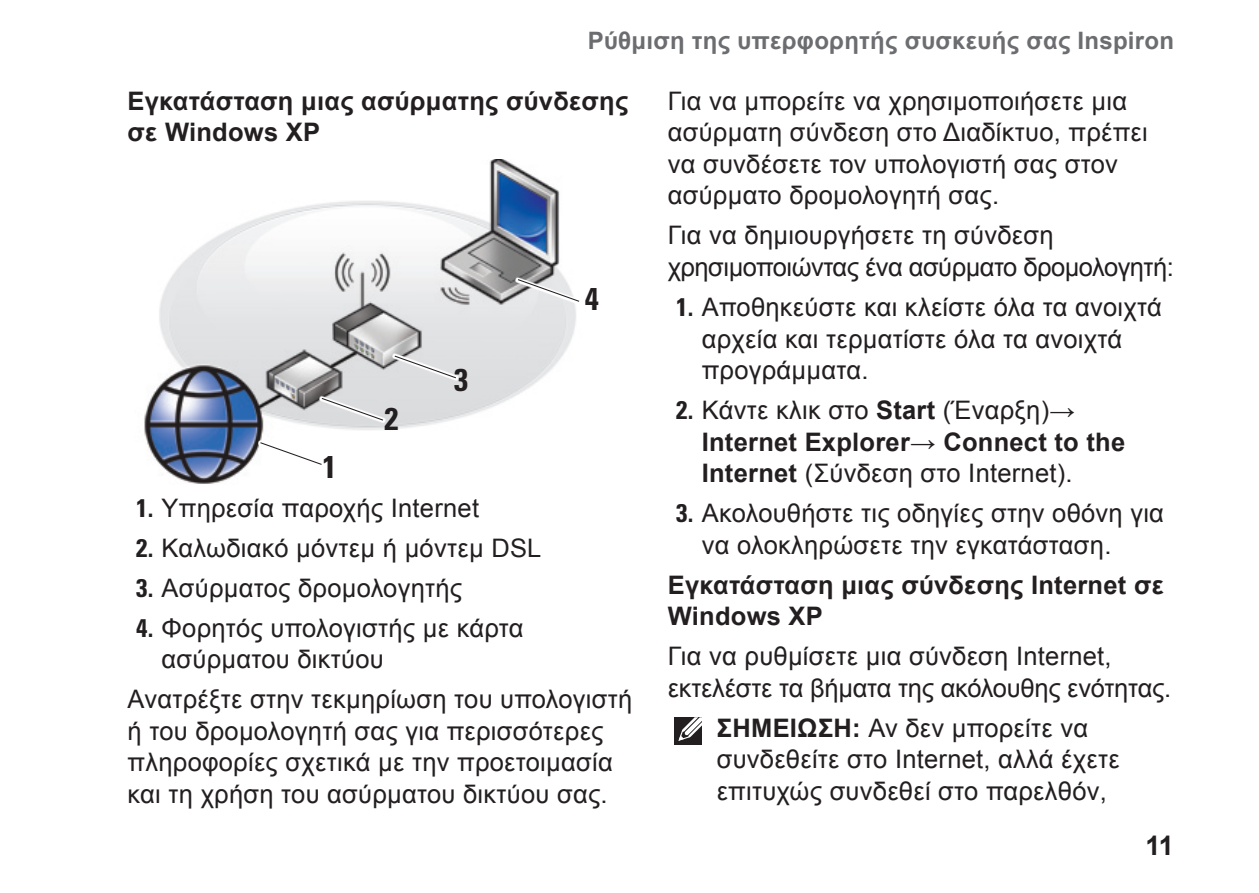
<style>
.page{position:relative;width:1259px;height:893px;background:#fff}
.page>*{position:absolute;margin:0;border:0;box-sizing:border-box;transform-origin:0 0}
.t1{font:700 condensed 31.5px "Univers";color:#231f20}
.t2{font:700 27px "Arial";color:#231f20}
.t3{font:25.5px/31.5px "Arial";letter-spacing:.01em;color:#231f20}
.t4{font:700 25.5px/31.5px "Arial";letter-spacing:.01em;color:#231f20}
.t5{font:25.5px/31.5px "Arial";letter-spacing:-.01em;color:#231f20}
.t6{font:25.5px/31.5px "Arial";letter-spacing:-.02em;color:#231f20}
.t7{font:700 24px "Arial";letter-spacing:.01em;color:#6c6d70}
.s1{font-family:"Univers";font-weight:700;font-stretch:condensed}
.s2{font-weight:700}
</style>
<div class="page">
<svg style="left:144px;top:160px;width:426px;height:324px"></svg>
<div style="left:258px;top:440px;width:103px;height:45px;background:#fff"></div>
<svg style="left:259px;top:441px;width:63px;height:24px"></svg>
<svg style="left:319px;top:396px;width:104px;height:64px"></svg>
<svg style="left:320px;top:397px;width:64px;height:24px;background:#d8d9da"></svg>
<div style="left:392px;top:353px;width:104px;height:65px;background:#dcdddf"></div>
<svg style="left:393px;top:355px;width:64px;height:24px"></svg>
<div style="left:515px;top:277px;width:104px;height:65px;background:linear-gradient(to right,#d9dadd,#fff)"></div>
<svg style="left:517px;top:278px;width:63px;height:25px"></svg>
<div style="left:675px;top:717px;width:27px;height:28px;background:#231f20"></div>
<svg style="left:678px;top:717px;width:24px;height:24px"></svg>
<p class="t7" style="left:588px;top:25px;width:588px">Ρύθμιση της υπερφορητής συσκευής σας Inspiron</p>
<p class="t4" style="left:128px;top:86px;width:502px">Εγκατάσταση μιας ασύρματης σύνδεσης σε Windows XP</p>
<p class="t3" style="left:668px;top:86px;width:481px">Για να μπορείτε να χρησιμοποιήσετε μια ασύρματη σύνδεση στο Διαδίκτυο, πρέπει να συνδέσετε τον υπολογιστή σας στον ασύρματο δρομολογητή σας.</p>
<p class="t6" style="left:668px;top:220px;width:507px">Για να δημιουργήσετε τη σύνδεση χρησιμοποιώντας ένα ασύρματο δρομολογητή:</p>
<p class="t3" style="left:702px;top:292px;width:461px;text-indent:-26px"><span class="s1">1.</span> Αποθηκεύστε και κλείστε όλα τα ανοιχτά αρχεία και τερματίστε όλα τα ανοιχτά προγράμματα.</p>
<p class="t3" style="left:702px;top:395px;width:425px;text-indent:-25px"><span class="s1">2.</span> Κάντε κλικ στο <span class="s2">Start</span> (Έναρξη)→<br><span class="s2">Internet Explorer</span>→ <span class="s2">Connect to the<br>Internet</span> (Σύνδεση στο Internet).</p>
<p class="t3" style="left:702px;top:498px;width:464px;text-indent:-26px"><span class="s1">3.</span> Ακολουθήστε τις οδηγίες στην οθόνη για να ολοκληρώσετε την εγκατάσταση.</p>
<p class="t4" style="left:668px;top:570px;width:497px">Εγκατάσταση μιας σύνδεσης Internet σε<br>Windows XP</p>
<p class="t5" style="left:668px;top:641px;width:505px">Για να ρυθμίσετε μια σύνδεση Internet, εκτελέστε τα βήματα της ακόλουθης ενότητας.</p>
<p class="t3" style="left:716px;top:712px;width:405px"><span class="s2">ΣΗΜΕΙΩΣΗ:</span> Αν δεν μπορείτε να συνδεθείτε στο Internet, αλλά έχετε επιτυχώς συνδεθεί στο παρελθόν,</p>
<p class="t1" style="left:585px;top:279px;width:15px">4</p>
<p class="t1" style="left:454px;top:360px;width:15px">3</p>
<p class="t1" style="left:384px;top:400px;width:15px">2</p>
<p class="t1" style="left:323px;top:448px;width:15px">1</p>
<p class="t3" style="left:136px;top:492px;width:344px"><span class="s1">1.</span> Υπηρεσία παροχής Internet</p>
<p class="t3" style="left:136px;top:532px;width:407px"><span class="s1">2.</span> Καλωδιακό μόντεμ ή μόντεμ DSL</p>
<p class="t3" style="left:136px;top:572px;width:328px"><span class="s1">3.</span> Ασύρματος δρομολογητής</p>
<p class="t3" style="left:162px;top:612px;width:363px;text-indent:-26px"><span class="s1">4.</span> Φορητός υπολογιστής με κάρτα ασύρματου δικτύου</p>
<p class="t3" style="left:128px;top:684px;width:506px">Ανατρέξτε στην τεκμηρίωση του υπολογιστή ή του δρομολογητή σας για περισσότερες πληροφορίες σχετικά με την προετοιμασία και τη χρήση του ασύρματου δικτύου σας.</p>
<p class="t2" style="left:1145px;top:827px;width:30px">11</p>
</div>
